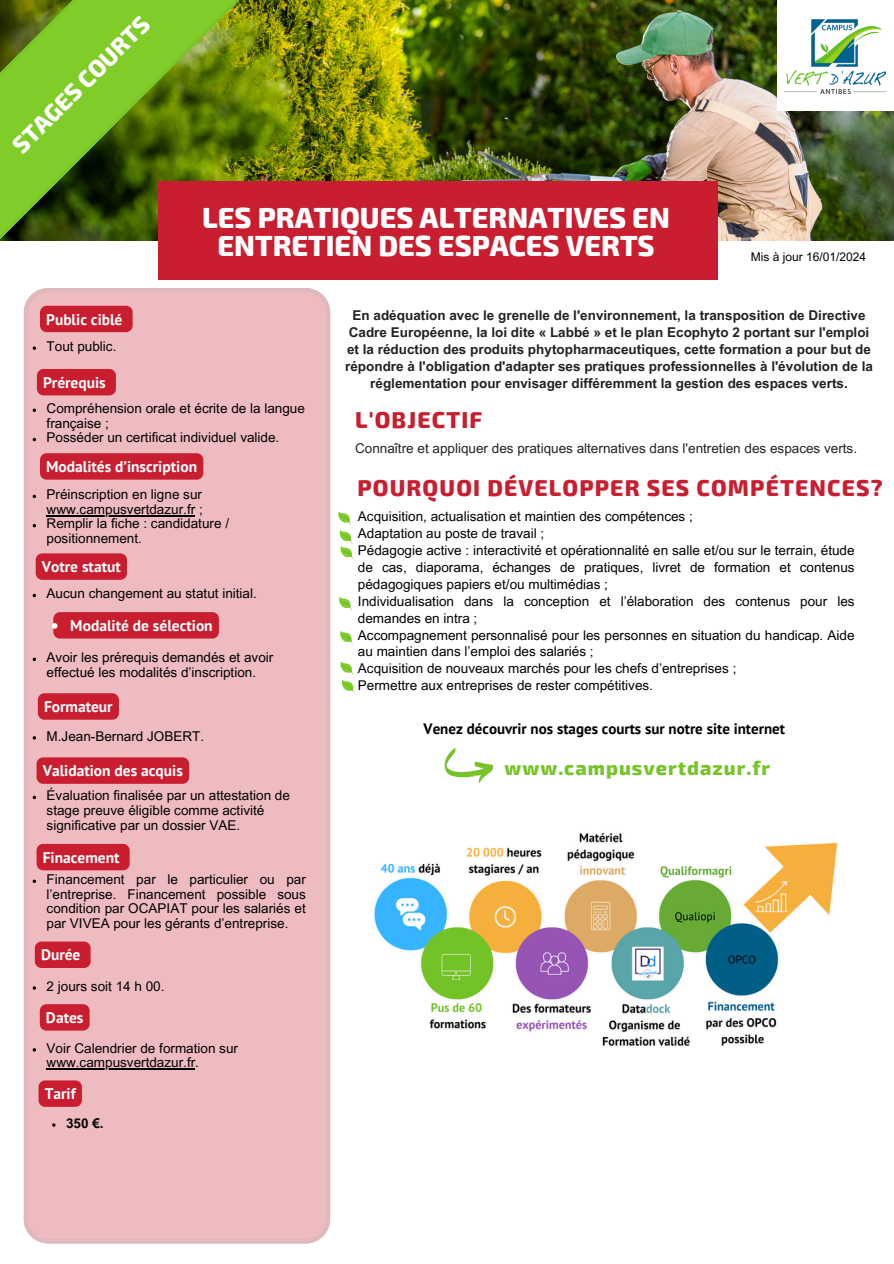
<style>
.page{position:relative;width:894px;height:1264px;background:#fff}
.page>*{position:absolute;margin:0;border:0;box-sizing:border-box;transform-origin:0 0}
.t1{font:800 28.5px/28.2px "Exo 2";color:#fff;text-align:center}
.t2{font:800 23.4px "Exo 2";color:#fff}
.t3{font:800 22.5px "Exo 2";letter-spacing:.05em;color:#c91e30}
.t4{font:800 19.5px "Exo 2";letter-spacing:.05em;color:#77c42a}
.t5{font:700 15.45px "PT Sans";color:#fff}
.t6{font:700 15px "PT Sans";color:#000}
.t7{font:13.5px/14.7px "Arial MT Pro";color:#000}
.t8{font:700 13.5px/16.8px "Arial MT Pro";color:#222;text-align:center}
.t9{font:13.5px "Arial MT Pro";color:#222}
.t10{font:700 13.5px "Arial MT Pro";color:#000}
.t11{font:12px "Arial MT Pro";color:#000}
</style>
<div class="page">
<div style="left:24px;top:288px;width:306px;height:955px;background:#eebbc1"></div>
<img style="left:270px;top:0;width:623px;height:241px">
<div style="left:777px;top:0;width:116px;height:111px;background:#fff"></div>
<img style="left:784px;top:19px;width:101px;height:74px">
<div style="left:159px;top:181px;width:558px;height:99px;background:#c91e30"></div>
<svg style="left:0;top:0;width:270px;height:259px"></svg>
<svg style="left:338px;top:511px;width:15px;height:49px"></svg>
<svg style="left:339px;top:596px;width:13px;height:15px"></svg>
<svg style="left:340px;top:630px;width:13px;height:15px"></svg>
<svg style="left:444px;top:748px;width:48px;height:34px"></svg>
<svg style="left:340px;top:661px;width:15px;height:33px"></svg>
<svg style="left:36px;top:553px;width:91px;height:27px;background:#ca2334"></svg>
<div style="left:40px;top:306px;width:93px;height:26px;background:#c91e30"></div>
<svg style="left:33px;top:346px;width:3px;height:4px"></svg>
<div style="left:37px;top:369px;width:79px;height:26px;background:#c91e30;border-radius:7px"></div>
<svg style="left:33px;top:408px;width:3px;height:4px"></svg>
<div style="left:40px;top:453px;width:163px;height:26px;background:#c91e30"></div>
<svg style="left:33px;top:494px;width:3px;height:4px"></svg>
<hr style="left:47px;top:515px;width:148px;height:1px;background:#000">
<svg style="left:33px;top:795px;width:3px;height:4px"></svg>
<div style="left:37px;top:843px;width:93px;height:27px;background:#c91e30"></div>
<svg style="left:33px;top:879px;width:3px;height:4px"></svg>
<div style="left:35px;top:941px;width:56px;height:26px;background:#c91e30;border-radius:7px"></div>
<svg style="left:38px;top:1080px;width:44px;height:26px"></svg>
<div style="left:52px;top:612px;width:167px;height:26px;background:#c91e30"></div>
<svg style="left:33px;top:657px;width:3px;height:4px"></svg>
<div style="left:38px;top:693px;width:81px;height:26px;background:#c91e30"></div>
<div style="left:37px;top:757px;width:152px;height:26px;background:#c91e30"></div>
<svg style="left:40px;top:1004px;width:50px;height:26px"></svg>
<hr style="left:47px;top:1068px;width:148px;height:1px;background:#000">
<img style="left:374px;top:832px;width:464px;height:214px">
<h4 class="t2" style="left:6px;top:138px;width:184px;rotate:-45deg">STAGES COURTS</h4>
<p class="t1" style="left:202px;top:202px;width:469px">LES PRATIQUES ALTERNATIVES EN<br>ENTRETIEN DES ESPACES VERTS</p>
<h4 class="t11" style="left:750px;top:252px;width:117px">Mis à jour 16/01/2024</h4>
<p class="t5" style="left:46px;top:309px;width:78px">Public ciblé</p>
<h4 class="t7" style="left:47px;top:340px;width:71px">Tout public.</h4>
<p class="t5" style="left:43px;top:372px;width:64px">Prérequis</p>
<p class="t7" style="left:47px;top:403px;width:260px">Compréhension orale et écrite de la langue française ;</p>
<p class="t7" style="left:47px;top:432px;width:234px">Posséder un certificat individuel valide.</p>
<p class="t5" style="left:46px;top:456px;width:152px">Modalités d’inscription</p>
<p class="t7" style="left:47px;top:489px;width:157px">Préinscription en ligne sur</p>
<p class="t7" style="left:47px;top:503px;width:184px">www.campusvertdazur.fr ;<br>Remplir la fiche : candidature /</p>
<p class="t7" style="left:47px;top:532px;width:97px">positionnement.</p>
<p class="t5" style="left:42px;top:556px;width:80px">Votre statut</p>
<p class="t7" style="left:47px;top:588px;width:212px">Aucun changement au statut initial.</p>
<p class="t5" style="left:70px;top:615px;width:144px">Modalité de sélection</p>
<p class="t7" style="left:47px;top:651px;width:228px">Avoir les prérequis demandés et avoir effectué les modalités d’inscription.</p>
<p class="t5" style="left:44px;top:696px;width:70px">Formateur</p>
<p class="t7" style="left:47px;top:730px;width:159px">M.Jean-Bernard JOBERT.</p>
<p class="t5" style="left:43px;top:760px;width:142px">Validation des acquis</p>
<h6 class="t7" style="left:47px;top:789px;width:245px">Évaluation finalisée par un attestation de stage preuve éligible comme activité significative par un dossier VAE.</h6>
<p class="t5" style="left:43px;top:847px;width:78px">Finacement</p>
<p class="t7" style="left:47px;top:873px;width:261px;text-align:justify">Financement par le particulier ou par l’entreprise. Financement possible sous condition par OCAPIAT pour les salariés et par VIVEA pour les gérants d’entreprise.</p>
<p class="t5" style="left:41px;top:944px;width:41px">Durée</p>
<p class="t7" style="left:47px;top:980px;width:119px">2 jours soit 14 h 00.</p>
<h4 class="t5" style="left:46px;top:1007px;width:39px">Dates</h4>
<p class="t7" style="left:47px;top:1042px;width:193px">Voir Calendrier de formation sur</p>
<p class="t7" style="left:47px;top:1056px;width:154px">www.campusvertdazur.fr.</p>
<p class="t5" style="left:45px;top:1083px;width:32px">Tarif</p>
<p class="t10" style="left:66px;top:1117px;width:39px">350 €.</p>
<h1 class="t8" style="left:345px;top:309px;width:529px">En adéquation avec le grenelle de l'environnement, la transposition de Directive Cadre Européenne, la loi dite « Labbé » et le plan Ecophyto 2 portant sur l'emploi et la réduction des produits phytopharmaceutiques, cette formation a pour but de répondre à l'obligation d'adapter ses pratiques professionnelles à l'évolution de la réglementation pour envisager différemment la gestion des espaces verts.</h1>
<h4 class="t3" style="left:355px;top:405px;width:129px">L'OBJECTIF</h4>
<p class="t9" style="left:355px;top:443px;width:503px">Connaître et appliquer des pratiques alternatives dans l'entretien des espaces verts.</p>
<p class="t3" style="left:357px;top:473px;width:526px">POURQUOI DÉVELOPPER SES COMPÉTENCES?</p>
<p class="t7" style="left:358px;top:511px;width:336px">Acquisition, actualisation et maintien des compétences ;</p>
<p class="t7" style="left:358px;top:528px;width:188px">Adaptation au poste de travail ;</p>
<p class="t7" style="left:358px;top:543px;width:498px;line-height:16.8px;text-align:justify">Pédagogie active : interactivité et opérationnalité en salle et/ou sur le terrain, étude de cas, diaporama, échanges de pratiques, livret de formation et contenus pédagogiques papiers et/ou multimédias ;</p>
<p class="t7" style="left:358px;top:594px;width:498px;line-height:16.8px">Individualisation dans la conception et l’élaboration des contenus pour les demandes en intra ;</p>
<p class="t7" style="left:358px;top:628px;width:498px;line-height:16.8px">Accompagnement personnalisé pour les personnes en situation du handicap. Aide au maintien dans l’emploi des salariés ;</p>
<p class="t7" style="left:358px;top:663px;width:380px">Acquisition de nouveaux marchés pour les chefs d’entreprises ;</p>
<p class="t7" style="left:358px;top:679px;width:296px">Permettre aux entreprises de rester compétitives.</p>
<p class="t6" style="left:423px;top:718px;width:363px">Venez découvrir nos stages courts sur notre site internet</p>
<h4 class="t4" style="left:504px;top:755px;width:267px">www.campusvertdazur.fr</h4>
</div>
